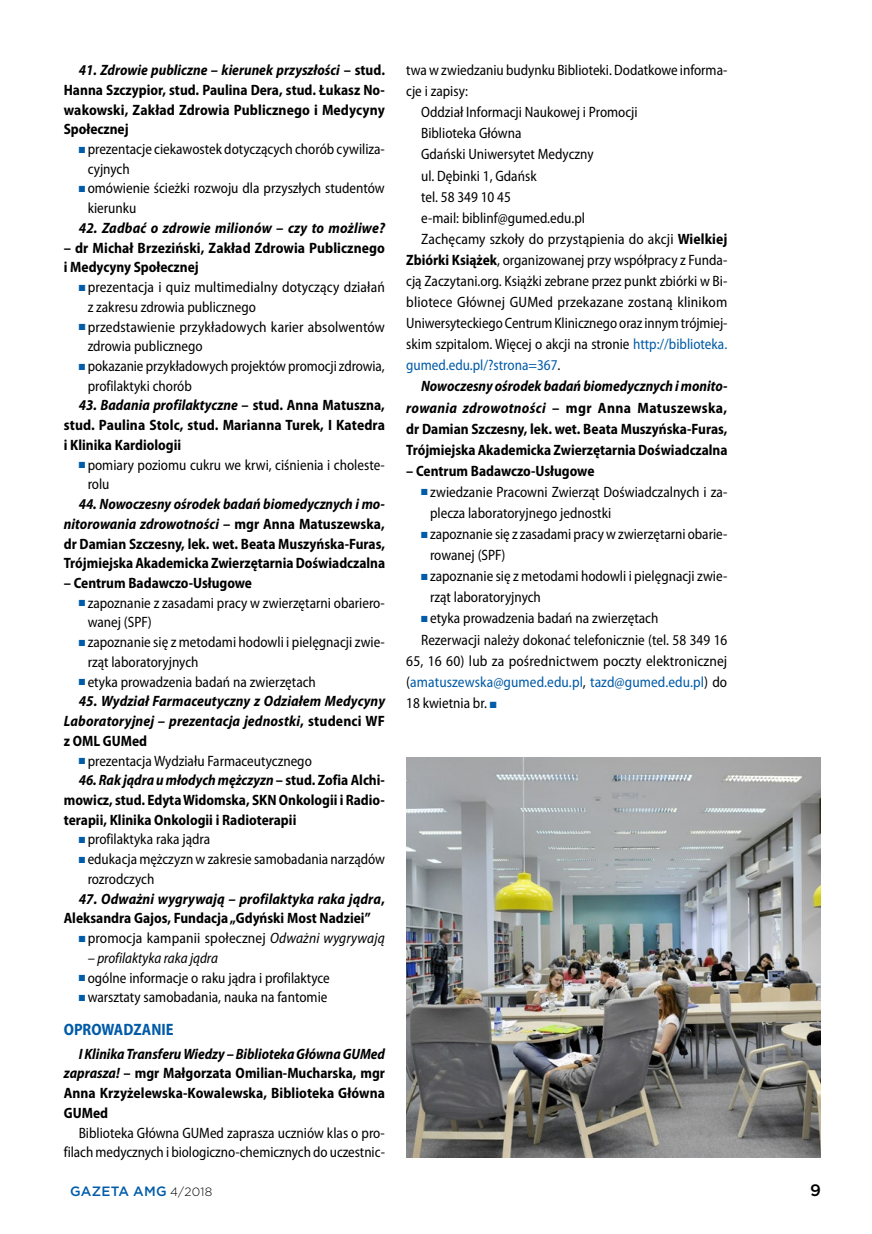
<style>
.page{position:relative;width:872px;height:1234px;background:#fff}
.page>*{position:absolute;margin:0;border:0;box-sizing:border-box;transform-origin:0 0}
.t1{font:700 semi-condensed 16.5px "Myriad Pro";color:#005ba8;scale:.96 1}
.t2{font:500 16.5px "Gotham";color:#000}
.t3{font:semi-condensed 15px/19.6px "Myriad Pro";color:#000;scale:.96 1}
.t4{font:700 semi-condensed 15px/19.6px "Myriad Pro";color:#000;text-align:justify;scale:.96 1}
.t5{font:700 semi-condensed 15px/19.6px "Myriad Pro";color:#000}
.t6{font:semi-condensed 15px/19.6px "Myriad Pro";color:#000}
.t7{font:italic 700 semi-condensed 15px/19.6px "Myriad Pro";letter-spacing:.01em;color:#000;text-align:justify}
.t8{font:semi-condensed 15px/19.6px "Myriad Pro";color:#000;scale:.95 1}
.t9{font:semi-condensed 15px "Myriad Pro";letter-spacing:.005em;color:#005ba8}
.t10{font:italic 700 semi-condensed 15px "Myriad Pro";letter-spacing:.01em;color:#000;scale:.96 1}
.t11{font:700 semi-condensed 15px "Myriad Pro";letter-spacing:.025em;color:#000}
.t12{font:semi-condensed 15px "Myriad Pro";letter-spacing:.005em;color:#005ba8;scale:.96 1}
.t13{font:italic semi-condensed 15px "Myriad Pro";color:#000;scale:.96 1}
.t14{font:500 13.5px "Gotham";letter-spacing:.015em;color:#005ba8}
.s1{font-style:italic}
.s2{color:#005ba8}
.s3{font-style:normal}
.s4{font-weight:700}
.s5{color:#000}
.s6{font-weight:300;font-size:12px;color:#000}
</style>
<div class="page">
<img style="left:406px;top:757px;width:415px;height:400px">
<p class="t4" style="left:64px;top:60px;width:336px;text-indent:15px"><span class="s1">41. Zdrowie publiczne – kierunek przyszłości</span> – stud.<br>Hanna Szczypior, stud. Paulina Dera, stud. Łukasz No&shy;wakowski, Zakład Zdrowia Publicznego i Medycyny Społecznej</p>
<p class="t3" style="left:88px;top:139px;width:311px;text-indent:-9px"><span class="s2">■</span> prezentacje ciekawostek dotyczących chorób cywiliza&shy;cyjnych</p>
<p class="t3" style="left:88px;top:178px;width:311px;text-indent:-9px"><span class="s2">■</span> omówienie ścieżki rozwoju dla przyszłych studentów kierunku</p>
<p class="t7" style="left:79px;top:217px;width:308px">42. Zadbać o zdrowie milionów – czy to możliwe?</p>
<p class="t5" style="left:64px;top:237px;width:323px">– dr Michał Brzeziński, Zakład Zdrowia Publicznego i Medycyny Społecznej</p>
<p class="t6" style="left:88px;top:277px;width:299px;text-indent:-9px"><span class="s2">■</span> prezentacja i quiz multimedialny dotyczący działań z zakresu zdrowia publicznego</p>
<p class="t6" style="left:88px;top:316px;width:299px;text-indent:-9px"><span class="s2">■</span> przedstawienie przykładowych karier absolwentów zdrowia publicznego</p>
<p class="t8" style="left:88px;top:356px;width:314px;text-indent:-9px"><span class="s2">■</span> pokazanie przykładowych projektów promocji zdrowia, profilaktyki chorób</p>
<p class="t4" style="left:64px;top:395px;width:336px;text-indent:15px"><span class="s1">43. Badania profilaktyczne</span> – stud. Anna Matuszna, stud. Paulina Stolc, stud. Marianna Turek, I Katedra i Klinika Kardiologii</p>
<p class="t3" style="left:88px;top:454px;width:311px;text-indent:-9px"><span class="s2">■</span> pomiary poziomu cukru we krwi, ciśnienia i choleste&shy;rolu</p>
<p class="t5" style="left:64px;top:493px;width:323px;text-align:justify;text-indent:15px"><span class="s1">44. Nowoczesny ośrodek badań biomedycznych i mo&shy;nitorowania zdrowotności</span> – mgr Anna Matuszewska, dr Damian Szczesny, lek. wet. Beata Muszyńska-Furas, Trójmiejska Akademicka Zwierzętarnia Doświadczalna</p>
<p class="t4" style="left:64px;top:572px;width:198px">– Centrum Badawczo-Usługowe</p>
<p class="t3" style="left:88px;top:592px;width:311px;text-indent:-9px"><span class="s2">■</span> zapoznanie z zasadami pracy w zwierzętarni obariero&shy;wanej (SPF)</p>
<p class="t3" style="left:88px;top:632px;width:311px;text-indent:-9px"><span class="s2">■</span> zapoznanie się z metodami hodowli i pielęgnacji zwie&shy;rząt laboratoryjnych</p>
<p class="t3" style="left:79px;top:671px;width:249px"><span class="s2">■</span> etyka prowadzenia badań na zwierzętach</p>
<p class="t7" style="left:64px;top:691px;width:323px;text-indent:15px">45. Wydział Farmaceutyczny z Odziałem Medycyny Laboratoryjnej – prezentacja jednostki<span class="s3">, studenci WF z OML GUMed</span></p>
<p class="t3" style="left:79px;top:750px;width:244px"><span class="s2">■</span> prezentacja Wydziału Farmaceutycznego</p>
<p class="t4" style="left:64px;top:769px;width:336px;text-indent:15px"><span class="s1">46. Rak jądra u młodych mężczyzn</span> – stud. Zofia Alchi&shy;mowicz, stud. Edyta Widomska, SKN Onkologii i Radio&shy;terapii, Klinika Onkologii i Radioterapii</p>
<p class="t3" style="left:79px;top:829px;width:139px"><span class="s2">■</span> profilaktyka raka jądra</p>
<p class="t3" style="left:88px;top:848px;width:311px;text-indent:-9px"><span class="s2">■</span> edukacja mężczyzn w zakresie samobadania narządów rozrodczych</p>
<p class="t5" style="left:64px;top:888px;width:322px;text-indent:15px"><span class="s1">47. Odważni wygrywają – profilaktyka raka jądra</span>,<br>Aleksandra Gajos, Fundacja „Gdyński Most Nadziei”</p>
<p class="t6" style="left:79px;top:927px;width:307px"><span class="s2">■</span> promocja kampanii społecznej <span class="s1">Odważni wygrywają</span></p>
<p class="t13" style="left:88px;top:948px;width:137px">– profilaktyka raka jądra</p>
<p class="t3" style="left:79px;top:967px;width:263px"><span class="s2">■</span> ogólne informacje o raku jądra i profilaktyce</p>
<p class="t3" style="left:79px;top:986px;width:261px"><span class="s2">■</span> warsztaty samobadania, nauka na fantomie</p>
<p class="t1" style="left:64px;top:1018px;width:116px">OPROWADZANIE</p>
<p class="t4" style="left:64px;top:1043px;width:336px;text-indent:15px"><span class="s1">I Klinika Transferu Wiedzy – Biblioteka Główna GUMed zaprasza!</span> – mgr Małgorzata Omilian-Mucharska, mgr Anna Krzyżelewska-Kowalewska, Biblioteka Główna GUMed</p>
<p class="t3" style="left:64px;top:1122px;width:336px;text-align:right">Biblioteka Główna GUMed zaprasza uczniów klas o pro&shy;filach medycznych i biologiczno-chemicznych do uczestnic-</p>
<p class="t3" style="left:406px;top:60px;width:336px">twa w zwiedzaniu budynku Biblioteki. Dodatkowe informa-</p>
<p class="t3" style="left:406px;top:81px;width:66px">cje i zapisy:</p>
<p class="t3" style="left:421px;top:102px;width:227px">Oddział Informacji Naukowej i Promocji</p>
<p class="t3" style="left:421px;top:123px;width:106px">Biblioteka Główna</p>
<p class="t3" style="left:421px;top:144px;width:181px">Gdański Uniwersytet Medyczny</p>
<p class="t3" style="left:421px;top:165px;width:122px">ul. Dębinki 1, Gdańsk</p>
<p class="t3" style="left:421px;top:186px;width:95px">tel. 58 349 10 45</p>
<p class="t3" style="left:421px;top:208px;width:172px">e-mail: biblinf@gumed.edu.pl</p>
<p class="t6" style="left:421px;top:229px;width:308px">Zachęcamy szkoły do przystąpienia do akcji <span class="s4">Wielkiej</span></p>
<p class="t3" style="left:406px;top:250px;width:336px"><span class="s4">Zbiórki Książek</span>, organizowanej przy współpracy z Funda-</p>
<p class="t3" style="left:406px;top:271px;width:336px">cją Zaczytani.org. Książki zebrane przez punkt zbiórki w Bi-</p>
<p class="t6" style="left:406px;top:292px;width:322px">bliotece Głównej GUMed przekazane zostaną klinikom</p>
<p class="t8" style="left:406px;top:313px;width:339px">Uniwersyteckiego Centrum Klinicznego oraz innym trójmiej-</p>
<p class="t3" style="left:406px;top:334px;width:336px">skim szpitalom. Więcej o akcji na stronie <span class="s2">http://biblioteka.</span></p>
<p class="t12" style="left:406px;top:356px;width:162px">gumed.edu.pl/?strona=367<span class="s5">.</span></p>
<p class="t10" style="left:421px;top:376px;width:320px">Nowoczesny ośrodek badań biomedycznych i monito-</p>
<p class="t11" style="left:406px;top:398px;width:322px"><span class="s1">rowania zdrowotności</span> – mgr Anna Matuszewska,</p>
<p class="t4" style="left:406px;top:418px;width:336px">dr Damian Szczesny, lek. wet. Beata Muszyńska-Furas,</p>
<p class="t4" style="left:406px;top:439px;width:336px">Trójmiejska Akademicka Zwierzętarnia Doświadczalna</p>
<p class="t4" style="left:406px;top:460px;width:198px">– Centrum Badawczo-Usługowe</p>
<p class="t3" style="left:430px;top:481px;width:311px;line-height:21px;text-indent:-9px"><span class="s2">■</span> zwiedzanie Pracowni Zwierząt Doświadczalnych i za&shy;plecza laboratoryjnego jednostki</p>
<p class="t3" style="left:430px;top:523px;width:311px;line-height:21px;text-indent:-9px"><span class="s2">■</span> zapoznanie się z zasadami pracy w zwierzętarni obarie&shy;rowanej (SPF)</p>
<p class="t3" style="left:430px;top:565px;width:311px;line-height:21px;text-indent:-9px"><span class="s2">■</span> zapoznanie się z metodami hodowli i pielęgnacji zwie&shy;rząt laboratoryjnych</p>
<p class="t3" style="left:421px;top:608px;width:249px"><span class="s2">■</span> etyka prowadzenia badań na zwierzętach</p>
<p class="t3" style="left:421px;top:629px;width:320px">Rezerwacji należy dokonać telefonicznie (tel. 58 349 16</p>
<p class="t6" style="left:406px;top:650px;width:322px">65, 16 60) lub za pośrednictwem poczty elektronicznej</p>
<p class="t9" style="left:406px;top:672px;width:322px"><span class="s5">(</span>amatuszewska@gumed.edu.pl<span class="s5">,</span> tazd@gumed.edu.pl<span class="s5">) do</span></p>
<p class="t3" style="left:406px;top:692px;width:96px">18 kwietnia br. <span class="s2">■</span></p>
<p class="t14" style="left:70px;top:1182px;width:144px">GAZETA AMG <span class="s6">4/2018</span></p>
<p class="t2" style="left:810px;top:1179px;width:12px">9</p>
</div>
